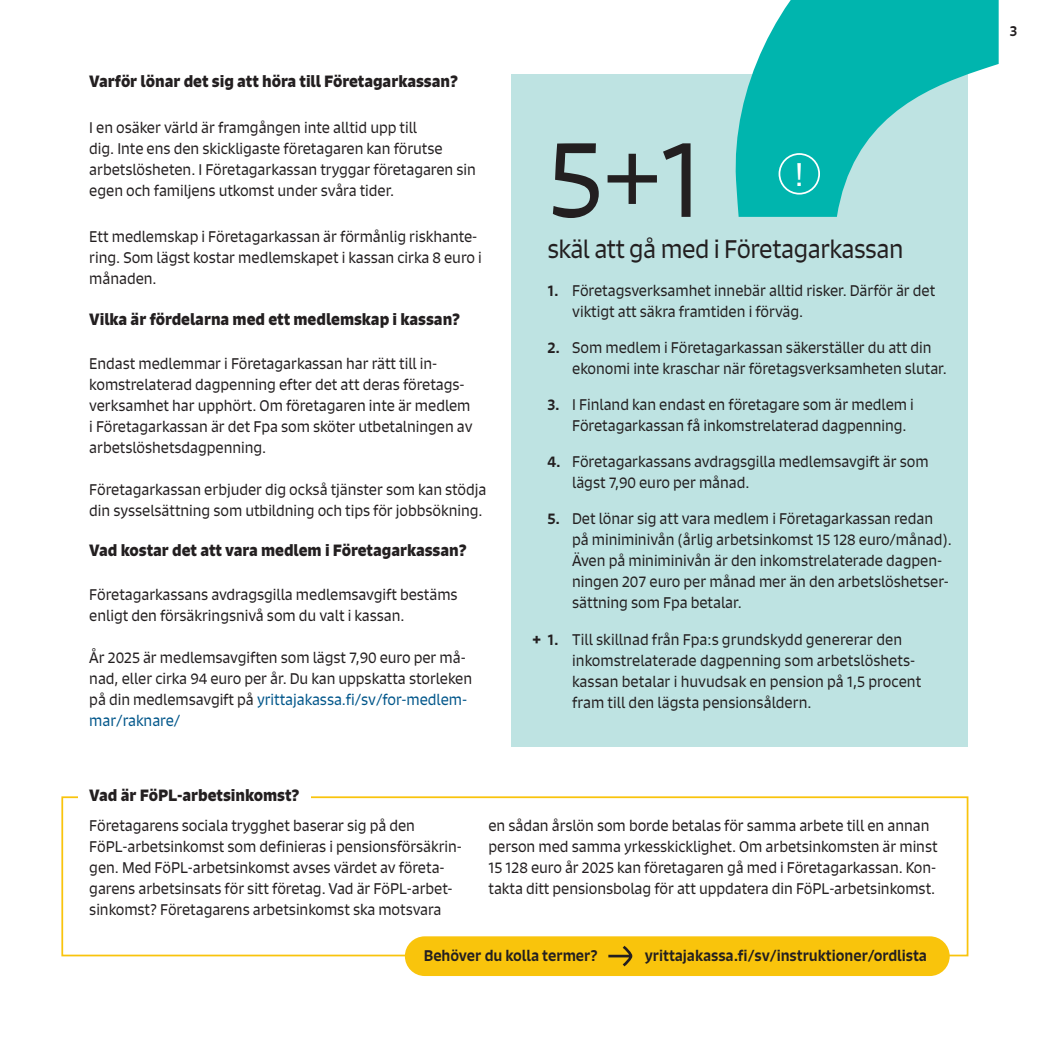
<style>
.page{position:relative;width:1042px;height:1042px;background:#fff}
.page>*{position:absolute;margin:0;border:0;box-sizing:border-box;transform-origin:0 0}
.H2_Otsikko{font:105px "Signo";color:#231f20}
.t1{font:31.5px "Signo";color:#fff}
.H2_Otsikko-2{font:24.5px "Signo";letter-spacing:-.02em;color:#231f20}
.H3_Väliotsikko{font:700 15.75px "Signo";letter-spacing:-.005em;color:#231f20}
.Leipateksti_M{font:14.88px/21px "Signo";letter-spacing:-.005em;color:#231f20}
.H3_Väliotsikko-2{font:14.88px/21px "Signo";letter-spacing:-.005em;color:#231f20}
.Linkkilaatikkoteksti{font:500 14.88px "Signo";letter-spacing:-.005em;color:#231f20}
.t2{font:500 14px "Signo";color:#231f20}
.s1{color:#00568a}
.s2{font-weight:500}
.s3{font-weight:700}
</style>
<div class="page">
<div style="left:61px;top:796px;width:907px;height:160px;border:2px solid #f9c40c"></div>
<div style="left:78px;top:782px;width:233px;height:26px;background:#fff"></div>
<div style="left:511px;top:74px;width:456px;height:672px;background:#bee3e2"></div>
<svg style="left:735px;top:0;width:263px;height:217px;fill:#00b5ae"></svg>
<div style="left:778px;top:153px;width:42px;height:42px;border:2px solid #fff;border-radius:50%"></div>
<div style="left:405px;top:936px;width:544px;height:40px;background:#f9c40c;border-radius:20px"></div>
<svg style="left:608px;top:945px;width:25px;height:22px"></svg>
<p class="H3_Väliotsikko" style="left:89px;top:71px;width:370px">Varför lönar det sig att höra till Företagarkassan?</p>
<p class="H3_Väliotsikko-2" style="left:89px;top:117px;width:388px">I en osäker värld är framgången inte alltid upp till<br>dig. Inte ens den skickligaste företagaren kan förutse arbetslösheten. I Företagarkassan tryggar företagaren sin egen och familjens utkomst under svåra tider.</p>
<p class="Leipateksti_M" style="left:89px;top:226px;width:394px">Ett medlemskap i Företagarkassan är förmånlig riskhante&shy;ring. Som lägst kostar medlemskapet i kassan cirka 8 euro i månaden.</p>
<p class="H3_Väliotsikko" style="left:89px;top:309px;width:372px">Vilka är fördelarna med ett medlemskap i kassan?</p>
<p class="Leipateksti_M" style="left:89px;top:352px;width:385px">Endast medlemmar i Företagarkassan har rätt till in&shy;komstrelaterad dagpenning efter det att deras företags&shy;verksamhet har upphört. Om företagaren inte är medlem i Företagarkassan är det Fpa som sköter utbetalningen av arbetslöshetsdagpenning.</p>
<p class="Leipateksti_M" style="left:89px;top:478px;width:399px">Företagarkassan erbjuder dig också tjänster som kan stödja din sysselsättning som utbildning och tips för jobbsökning.</p>
<p class="H3_Väliotsikko" style="left:89px;top:540px;width:379px">Vad kostar det att vara medlem i Företagarkassan?</p>
<p class="Leipateksti_M" style="left:89px;top:583px;width:370px">Företagarkassans avdragsgilla medlemsavgift bestäms enligt den försäkringsnivå som du valt i kassan.</p>
<p class="Leipateksti_M" style="left:89px;top:646px;width:384px">År 2025 är medlemsavgiften som lägst 7,90 euro per må&shy;nad, eller cirka 94 euro per år. Du kan uppskatta storleken på din medlemsavgift på <span class="s1">yrittajakassa.fi/sv/for-medlem&shy;mar/raknare/</span></p>
<p class="H3_Väliotsikko" style="left:89px;top:785px;width:212px">Vad är FöPL-arbetsinkomst?</p>
<p class="H2_Otsikko" style="left:547px;top:112px;width:157px">5+1</p>
<p class="t1" style="left:795px;top:155px;width:10px">!</p>
<p class="H2_Otsikko-2" style="left:547px;top:234px;width:358px">skäl att gå med i Företagarkassan</p>
<p class="Leipateksti_M" style="left:572px;top:280px;width:365px;text-indent:-25px"><span class="s2">1.</span> Företagsverksamhet innebär alltid risker. Därför är det viktigt att säkra framtiden i förväg.</p>
<p class="Leipateksti_M" style="left:572px;top:337px;width:376px;text-indent:-25px"><span class="s2">2.</span> Som medlem i Företagarkassan säkerställer du att din ekonomi inte kraschar när företagsverksamheten slutar.</p>
<p class="Leipateksti_M" style="left:572px;top:394px;width:343px;text-indent:-25px"><span class="s2">3.</span> I Finland kan endast en företagare som är medlem i<br>Företagarkassan få inkomstrelaterad dagpenning.</p>
<p class="Leipateksti_M" style="left:572px;top:451px;width:358px;text-indent:-25px"><span class="s2">4.</span> Företagarkassans avdragsgilla medlemsavgift är som lägst 7,90 euro per månad.</p>
<p class="Leipateksti_M" style="left:572px;top:508px;width:381px;text-indent:-25px"><span class="s2">5.</span> Det lönar sig att vara medlem i Företagarkassan redan på miniminivån (årlig arbetsinkomst 15 128 euro/månad).<br>Även på miniminivån är den inkomstrelaterade dagpen&shy;ningen 207 euro per månad mer än den arbetslöshetser&shy;sättning som Fpa betalar.</p>
<p class="Leipateksti_M" style="left:572px;top:629px;width:351px;text-indent:-40px"><span class="s3">+</span> <span class="s2">1.</span> Till skillnad från Fpa:s grundskydd genererar den inkomstrelaterade dagpenning som arbetslöshets&shy;kassan betalar i huvudsak en pension på 1,5 procent fram till den lägsta pensionsåldern.</p>
<p class="Leipateksti_M" style="left:89px;top:814px;width:374px">Företagarens sociala trygghet baserar sig på den FöPL-arbetsinkomst som definieras i pensionsförsäkrin&shy;gen. Med FöPL-arbetsinkomst avses värdet av företa&shy;garens arbetsinsats för sitt företag. Vad är FöPL-arbet&shy;sinkomst? Företagarens arbetsinkomst ska motsvara</p>
<p class="Leipateksti_M" style="left:488px;top:814px;width:451px">en sådan årslön som borde betalas för samma arbete till en annan person med samma yrkesskicklighet. Om arbetsinkomsten är minst 15 128 euro år 2025 kan företagaren gå med i Företagarkassan. Kon&shy;takta ditt pensionsbolag för att uppdatera din FöPL-arbetsinkomst.</p>
<p class="Linkkilaatikkoteksti" style="left:424px;top:946px;width:175px">Behöver du kolla termer?</p>
<p class="Linkkilaatikkoteksti" style="left:645px;top:946px;width:284px">yrittajakassa.fi/sv/instruktioner/ordlista</p>
<p class="t2" style="left:1009px;top:22px;width:9px">3</p>
</div>
